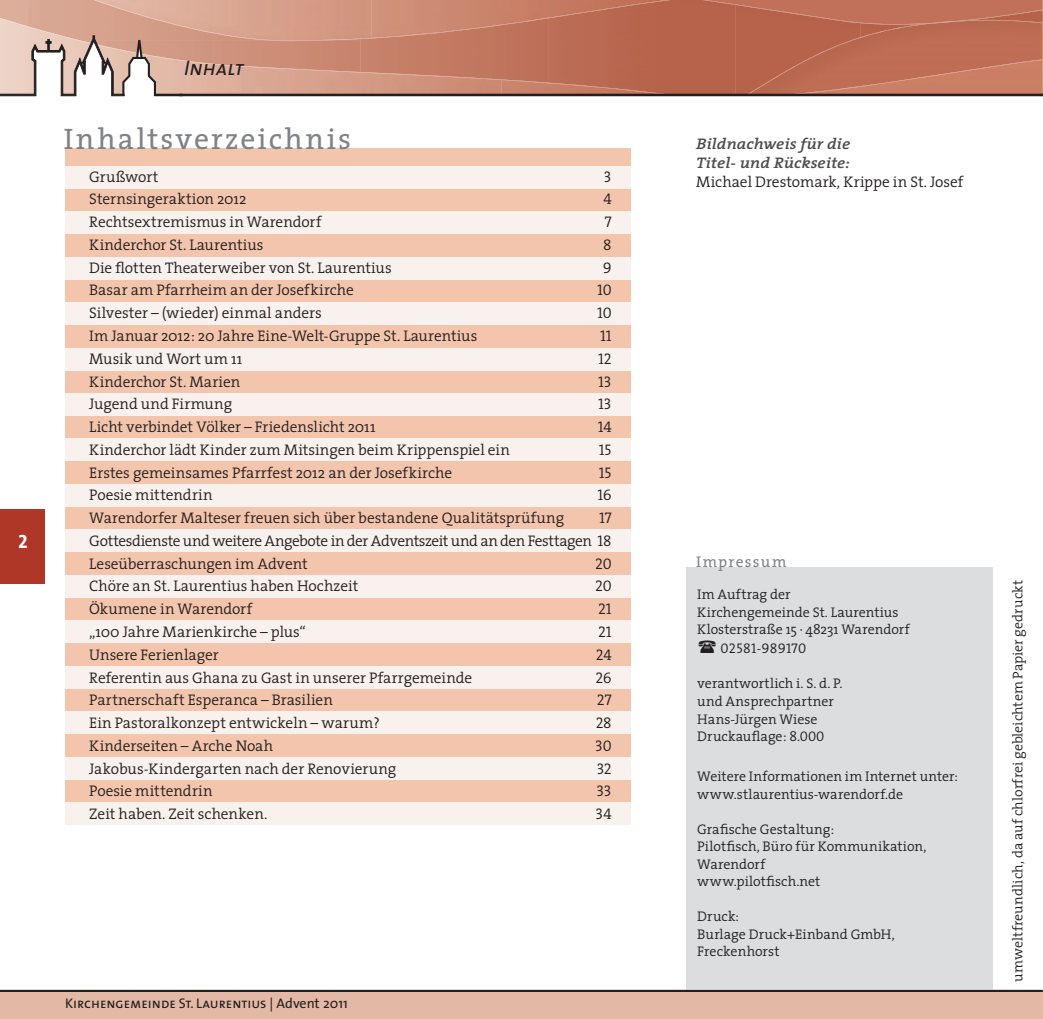
<style>
.page{position:relative;width:1043px;height:1019px;background:#fff}
.page>*{position:absolute;margin:0;border:0;box-sizing:border-box;transform-origin:0 0}
.t1{font:29.75px "The Serif";letter-spacing:.075em;color:#808285}
.t2{font:italic 21px "The Sans Caps";color:#231f20}
.t3{font:19.25px "The Sans Bold Caps";color:#fff}
.t4{font:15.58px "The Serif";letter-spacing:.08em;color:#808285}
.t5{font:300 15.4px "The Serif";letter-spacing:-.005em;color:#231f20}
.t6{font:300 15.4px/22.8px "The Serif";letter-spacing:-.025em;color:#231f20}
.t7{font:15.4px "The Serif Semi Light Caps";letter-spacing:-.02em;color:#231f20}
.t8{font:italic 600 15.4px/19.2px "The Serif";color:#4b4c4d;scale:1.1 1}
.t9{font:300 14px/17.5px "The Serif";color:#231f20}
.t10{font:14px "The Sans Caps";color:#231f20}
.t11{font:14px "The Serif Semi Light Caps";letter-spacing:.015em;color:#231f20}
.s1{font-family:"The Serif Semi Light Caps";font-weight:400}
.s2{font-family:"The Sans"}
</style>
<div class="page">
<img style="left:1042px;top:25px;width:1px;height:69px">
<div style="left:861px;top:24px;width:181px;height:35px;background:#be6d55"></div>
<img style="left:861px;top:59px;width:181px;height:35px">
<img style="left:958px;top:0;width:83px;height:24px">
<img style="left:156px;top:83px;width:345px;height:11px">
<img style="left:501px;top:83px;width:44px;height:11px">
<img style="left:361px;top:34px;width:187px;height:48px">
<img style="left:548px;top:25px;width:187px;height:69px">
<img style="left:735px;top:25px;width:126px;height:69px">
<img style="left:688px;top:23px;width:161px;height:2px">
<img style="left:0;top:14px;width:55px;height:21px">
<img style="left:958px;top:10px;width:83px;height:13px">
<img style="left:156px;top:53px;width:389px;height:30px">
<img style="left:545px;top:82px;width:135px;height:12px">
<img style="left:55px;top:0;width:376px;height:41px">
<img style="left:431px;top:0;width:257px;height:34px">
<img style="left:849px;top:23px;width:83px;height:18px">
<img style="left:745px;top:41px;width:107px;height:53px">
<img style="left:688px;top:0;width:270px;height:23px">
<img style="left:923px;top:20px;width:45px;height:4px">
<div style="left:0;top:989px;width:1042px;height:29px;background:#e3b8a5"></div>
<div style="left:0;top:509px;width:45px;height:74px;background:#af3727"></div>
<div style="left:180px;top:94px;width:863px;height:2px;border:1px solid #231f20"></div>
<div style="left:155px;top:94px;width:27px;height:2px;border:1px solid #231f20"></div>
<svg style="left:0;top:35px;width:156px;height:61px"></svg>
<div style="left:687px;top:567px;width:306px;height:422px;background:#dcdddf"></div>
<div style="left:65px;top:149px;width:566px;height:665px;background:#f4c5ad"></div>
<div style="left:65px;top:166px;width:566px;height:22px;background:#f8f1ed"></div>
<div style="left:65px;top:211px;width:566px;height:23px;background:#f8f1ed"></div>
<div style="left:65px;top:257px;width:566px;height:22px;background:#f8f1ed"></div>
<div style="left:65px;top:302px;width:566px;height:22px;background:#f8f1ed"></div>
<div style="left:65px;top:347px;width:566px;height:23px;background:#f8f1ed"></div>
<div style="left:65px;top:393px;width:566px;height:22px;background:#f8f1ed"></div>
<div style="left:65px;top:438px;width:566px;height:23px;background:#f8f1ed"></div>
<div style="left:65px;top:484px;width:566px;height:22px;background:#f8f1ed"></div>
<div style="left:65px;top:529px;width:566px;height:23px;background:#f8f1ed"></div>
<div style="left:65px;top:575px;width:566px;height:22px;background:#f8f1ed"></div>
<div style="left:65px;top:620px;width:566px;height:22px;background:#f8f1ed"></div>
<div style="left:65px;top:666px;width:566px;height:22px;background:#f8f1ed"></div>
<div style="left:65px;top:711px;width:566px;height:23px;background:#f8f1ed"></div>
<div style="left:65px;top:756px;width:566px;height:23px;background:#f8f1ed"></div>
<div style="left:65px;top:802px;width:566px;height:22px;background:#f8f1ed"></div>
<hr style="left:0;top:989px;width:1042px;height:2px;background:#231f20">
<svg style="left:1041px;top:0;width:2px;height:25px"></svg>
<svg style="left:1041px;top:989px;width:2px;height:30px"></svg>
<p class="t3" style="left:18px;top:525px;width:11px">2</p>
<h2 class="t2" style="left:184px;top:50px;width:61px">Inhalt</h2>
<h1 class="t1" style="left:64px;top:114px;width:289px">Inhaltsverzeichnis</h1>
<p class="t5" style="left:89px;top:163px;width:71px">Grußwort</p>
<p class="t7" style="left:604px;top:163px;width:9px">3</p>
<p class="t5" style="left:89px;top:186px;width:159px">Sternsingeraktion 2012</p>
<p class="t7" style="left:603px;top:186px;width:10px">4</p>
<p class="t5" style="left:89px;top:209px;width:234px">Rechtsextremismus in Warendorf</p>
<p class="t7" style="left:605px;top:209px;width:9px">7</p>
<p class="t5" style="left:89px;top:232px;width:176px">Kinderchor St. Laurentius</p>
<p class="t7" style="left:603px;top:232px;width:10px">8</p>
<p class="t5" style="left:89px;top:254px;width:304px">Die flotten Theaterweiber von St. Laurentius</p>
<p class="t7" style="left:603px;top:254px;width:10px">9</p>
<p class="t5" style="left:89px;top:277px;width:266px">Basar am Pfarrheim an der Josefkirche</p>
<p class="t7" style="left:597px;top:277px;width:16px">10</p>
<p class="t5" style="left:89px;top:300px;width:234px">Silvester – (wieder) einmal anders</p>
<p class="t7" style="left:597px;top:300px;width:16px">10</p>
<p class="t5" style="left:89px;top:323px;width:390px">Im Januar 2012: 20 Jahre Eine-Welt-Gruppe St. Laurentius</p>
<p class="t7" style="left:600px;top:323px;width:13px">11</p>
<p class="t5" style="left:89px;top:345px;width:155px">Musik und Wort um 11</p>
<p class="t7" style="left:598px;top:345px;width:15px">12</p>
<p class="t5" style="left:89px;top:368px;width:152px">Kinderchor St. Marien</p>
<p class="t7" style="left:598px;top:368px;width:15px">13</p>
<p class="t5" style="left:89px;top:391px;width:144px">Jugend und Firmung</p>
<p class="t7" style="left:598px;top:391px;width:15px">13</p>
<p class="t5" style="left:89px;top:414px;width:288px">Licht verbindet Völker – Friedenslicht 2011</p>
<p class="t7" style="left:598px;top:414px;width:15px">14</p>
<p class="t5" style="left:89px;top:436px;width:422px">Kinderchor lädt Kinder zum Mitsingen beim Krippenspiel ein</p>
<p class="t7" style="left:599px;top:436px;width:14px">15</p>
<p class="t5" style="left:89px;top:459px;width:364px">Erstes gemeinsames Pfarrfest 2012 an der Josefkirche</p>
<p class="t7" style="left:599px;top:459px;width:14px">15</p>
<p class="t5" style="left:89px;top:482px;width:125px">Poesie mittendrin</p>
<p class="t7" style="left:597px;top:482px;width:16px">16</p>
<p class="t5" style="left:89px;top:505px;width:476px">Warendorfer Malteser freuen sich über bestandene Qualitätsprüfung</p>
<p class="t7" style="left:599px;top:505px;width:14px">17</p>
<p class="t6" style="left:89px;top:528px;width:524px">Gottesdienste und weitere Angebote in der Adventszeit und an den Festtagen <span class="s1">18<br></span>Leseüberraschungen im Advent</p>
<p class="t7" style="left:595px;top:550px;width:18px">20</p>
<p class="t5" style="left:89px;top:573px;width:271px">Chöre an St. Laurentius haben Hochzeit</p>
<p class="t7" style="left:595px;top:573px;width:18px">20</p>
<p class="t5" style="left:89px;top:596px;width:164px">Ökumene in Warendorf</p>
<p class="t7" style="left:598px;top:596px;width:15px">21</p>
<p class="t5" style="left:89px;top:618px;width:218px">„100 Jahre Marienkirche – plus“</p>
<p class="t7" style="left:598px;top:618px;width:15px">21</p>
<p class="t5" style="left:89px;top:641px;width:131px">Unsere Ferienlager</p>
<p class="t7" style="left:596px;top:641px;width:17px">24</p>
<p class="t5" style="left:89px;top:664px;width:385px">Referentin aus Ghana zu Gast in unserer Pfarrgemeinde</p>
<p class="t7" style="left:595px;top:664px;width:18px">26</p>
<p class="t5" style="left:89px;top:687px;width:245px">Partnerschaft Esperanca – Brasilien</p>
<p class="t7" style="left:597px;top:687px;width:16px">27</p>
<p class="t5" style="left:89px;top:709px;width:292px">Ein Pastoralkonzept entwickeln – warum?</p>
<p class="t7" style="left:596px;top:709px;width:18px">28</p>
<p class="t5" style="left:89px;top:732px;width:185px">Kinderseiten – Arche Noah</p>
<p class="t7" style="left:595px;top:732px;width:18px">30</p>
<p class="t5" style="left:89px;top:755px;width:309px">Jakobus-Kindergarten nach der Renovierung</p>
<p class="t7" style="left:597px;top:755px;width:17px">32</p>
<p class="t5" style="left:89px;top:778px;width:125px">Poesie mittendrin</p>
<p class="t7" style="left:596px;top:778px;width:17px">33</p>
<p class="t5" style="left:89px;top:800px;width:180px">Zeit haben. Zeit schenken.</p>
<p class="t7" style="left:595px;top:800px;width:18px">34</p>
<p class="t10" style="left:65px;top:990px;width:284px">Kirchengemeinde St. Laurentius <span class="s2">| Advent 2011</span></p>
<p class="t8" style="left:696px;top:134px;width:142px">Bildnachweis für die<br>Titel- und Rückseite:</p>
<p class="t5" style="left:696px;top:169px;width:269px">Michael Drestomark, Krippe in St. Josef</p>
<p class="t4" style="left:696px;top:549px;width:92px">Impressum</p>
<p class="t9" style="left:697px;top:585px;width:214px">Im Auftrag der<br>Kirchengemeinde St. Laurentius<br>Klosterstraße 15 · 48231 Warendorf</p>
<p class="t11" style="left:720px;top:636px;width:87px">02581-989170</p>
<p class="t9" style="left:697px;top:674px;width:147px">verantwortlich i. S. d. P. und Ansprechpartner<br>Hans-Jürgen Wiese<br>Druckauflage: 8.<span class="s1">000</span></p>
<p class="t9" style="left:697px;top:767px;width:262px">Weitere Informationen im Internet unter: www.stlaurentius-warendorf.de</p>
<p class="t9" style="left:697px;top:819px;width:231px">Grafische Gestaltung:<br>Pilotfisch, Büro für Kommunikation,<br>Warendorf<br>www.pilotfisch.net</p>
<p class="t9" style="left:697px;top:907px;width:199px">Druck:<br>Burlage Druck+Einband GmbH,<br>Freckenhorst</p>
<p class="t9" style="left:1008px;top:981px;width:403px;rotate:-90deg">umweltfreundlich, da auf chlorfrei gebleichtem Papier gedruckt</p>
</div>
